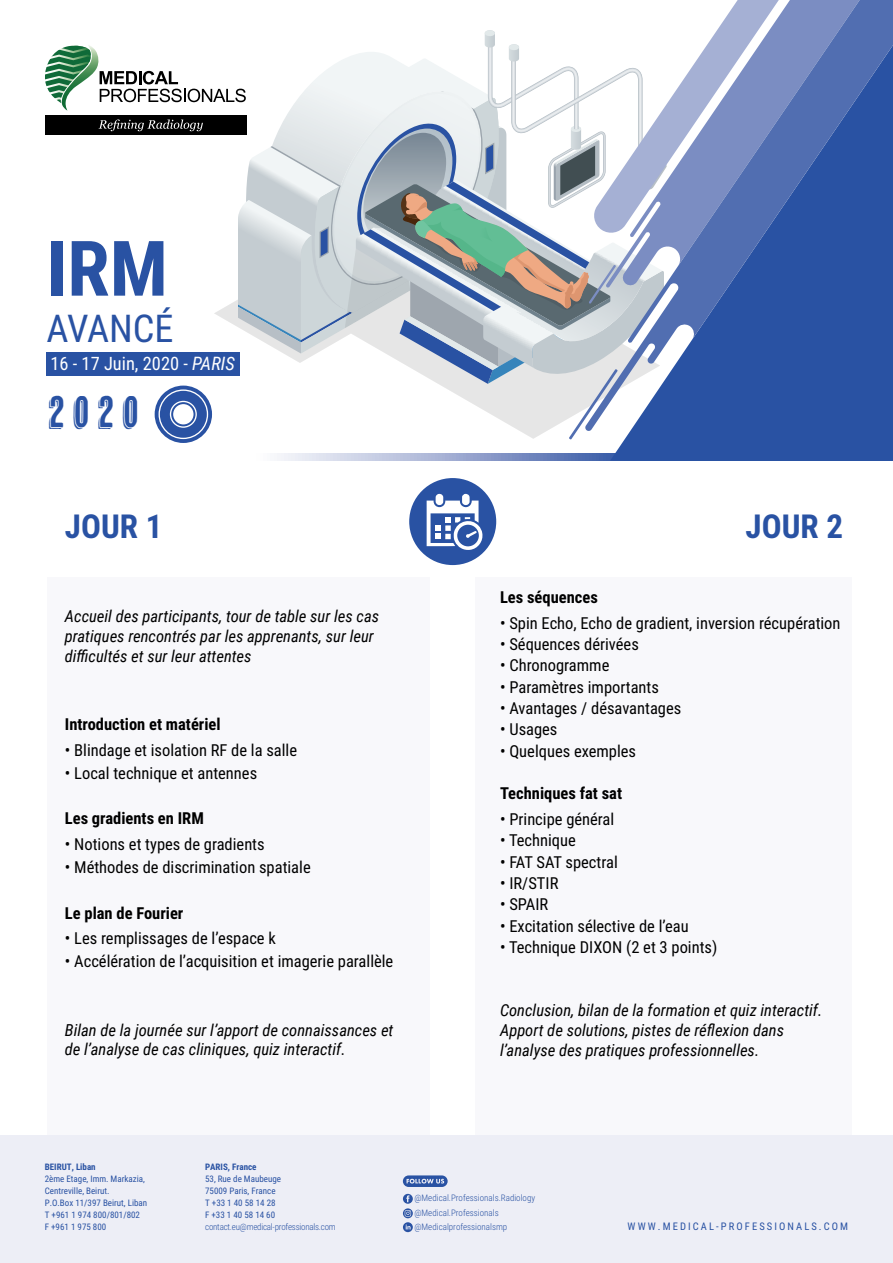
<style>
.page{position:relative;width:893px;height:1263px;background:#fff}
.page>*{position:absolute;margin:0;border:0;box-sizing:border-box;transform-origin:0 0}
.t1{font:700 76.65px "Roboto Condensed";color:#2952a3}
.t2{font:43.95px "Cheap Pine";color:#2952a3}
.t3{font:38.4px "Roboto Condensed";color:#2952a3}
.t4{font:700 33px "Roboto Condensed";color:#2952a3}
.t5{font:18.45px "Roboto Condensed";color:#fff}
.t6{font:16.5px "Roboto Condensed";color:#000}
.t7{font:italic 16.5px/19.8px "Roboto Condensed";color:#000}
.t8{font:700 16.5px "Roboto Condensed";color:#000}
.t9{font:10.5px "Roboto Condensed";letter-spacing:.2em;color:#2952a3}
.t10{font:9px/12px "Roboto Condensed";color:#2952a3}
.t11{font:300 9px/14.1px "Roboto Condensed";color:#2952a3}
.t12{font:300 9px "Roboto Condensed";letter-spacing:-.025em;color:#2952a3}
.t13{font:700 9px "Roboto Condensed";color:#2952a3}
.s1{font-style:italic}
</style>
<div class="page">
<div style="left:476px;top:577px;width:376px;height:686px;background:#f8f8fb"></div>
<div style="left:47px;top:577px;width:382px;height:686px;background:#f8f8fb"></div>
<div style="left:409px;top:478px;width:87px;height:87px;background:#2952a3;border-radius:50%"></div>
<svg style="left:427px;top:494px;width:56px;height:56px"></svg>
<div style="left:0;top:1136px;width:893px;height:127px;background:#edeef6"></div>
<svg style="left:403px;top:1175px;width:45px;height:12px"></svg>
<svg style="left:403px;top:1194px;width:10px;height:38px"></svg>
<svg style="left:277px;top:454px;width:333px;height:7px;background:#9fadd2"></svg>
<div style="left:610px;top:431px;width:283px;height:30px;background:#2952a3"></div>
<svg style="left:667px;top:0;width:226px;height:431px;background:#5472b4"></svg>
<svg style="left:45px;top:30px;width:622px;height:413px"></svg>
<div style="left:47px;top:352px;width:193px;height:23px;background:#2952a3"></div>
<h1 class="t1" style="left:47px;top:215px;width:123px">IRM</h1>
<h3 class="t3" style="left:47px;top:301px;width:129px">AVANCÉ</h3>
<p class="t5" style="left:50px;top:351px;width:186px">16 - 17 Juin, 2020 - <span class="s1">PARIS</span></p>
<h2 class="t2" style="left:49px;top:388px;width:92px">2 0 2 0</h2>
<h3 class="t4" style="left:65px;top:503px;width:99px">JOUR 1</h3>
<p class="t7" style="left:65px;top:606px;width:316px">Accueil des participants, tour de table sur les cas pratiques rencontrés par les apprenants, sur leur difficultés et sur leur attentes</p>
<p class="t8" style="left:65px;top:713px;width:157px">Introduction et matériel</p>
<p class="t6" style="left:65px;top:738px;width:234px">• Blindage et isolation RF de la salle</p>
<p class="t6" style="left:65px;top:761px;width:194px">• Local technique et antennes</p>
<p class="t8" style="left:65px;top:807px;width:141px">Les gradients en IRM</p>
<p class="t6" style="left:65px;top:833px;width:201px">• Notions et types de gradients</p>
<p class="t6" style="left:65px;top:855px;width:247px">• Méthodes de discrimination spatiale</p>
<p class="t8" style="left:65px;top:901px;width:120px">Le plan de Fourier</p>
<p class="t6" style="left:65px;top:927px;width:213px">• Les remplissages de l’espace k</p>
<p class="t6" style="left:65px;top:950px;width:330px">• Accélération de l’acquisition et imagerie parallèle</p>
<p class="t7" style="left:65px;top:1019px;width:330px">Bilan de la journée sur l’apport de connaissances et de l’analyse de cas cliniques, quiz interactif.</p>
<h3 class="t4" style="left:746px;top:503px;width:99px">JOUR 2</h3>
<p class="t8" style="left:500px;top:585px;width:99px">Les séquences</p>
<p class="t6" style="left:500px;top:611px;width:342px">• Spin Echo, Echo de gradient, inversion récupération</p>
<p class="t6" style="left:500px;top:633px;width:140px">• Séquences dérivées</p>
<p class="t6" style="left:500px;top:654px;width:111px">• Chronogramme</p>
<p class="t6" style="left:500px;top:675px;width:160px">• Paramètres importants</p>
<p class="t6" style="left:500px;top:696px;width:183px">• Avantages / désavantages</p>
<p class="t6" style="left:500px;top:718px;width:59px">• Usages</p>
<p class="t6" style="left:500px;top:739px;width:138px">• Quelques exemples</p>
<p class="t8" style="left:500px;top:782px;width:124px">Techniques fat sat</p>
<p class="t6" style="left:500px;top:808px;width:116px">• Principe général</p>
<p class="t6" style="left:500px;top:829px;width:77px">• Technique</p>
<p class="t6" style="left:500px;top:850px;width:119px">• FAT SAT spectral</p>
<p class="t6" style="left:500px;top:871px;width:60px">• IR/STIR</p>
<p class="t6" style="left:500px;top:893px;width:50px">• SPAIR</p>
<p class="t6" style="left:500px;top:914px;width:190px">• Excitation sélective de l’eau</p>
<p class="t6" style="left:500px;top:935px;width:219px">• Technique DIXON (2 et 3 points)</p>
<p class="t7" style="left:500px;top:1000px;width:324px">Conclusion, bilan de la formation et quiz interactif.<br>Apport de solutions, pistes de réflexion dans l’analyse des pratiques professionnelles.</p>
<p class="t13" style="left:45px;top:1161px;width:52px">BEIRUT, Liban</p>
<p class="t10" style="left:45px;top:1173px;width:104px">2ème Etage, Imm. Markazia,<br>Centreville, Beirut.<br>P.O.Box 11/397 Beirut, Liban<br>T +961 1 974 800/801/802<br>F +961 1 975 800</p>
<p class="t13" style="left:205px;top:1161px;width:53px">PARIS, France</p>
<p class="t10" style="left:205px;top:1173px;width:77px">53, Rue de Maubeuge<br>75009 Paris, France<br>T +33 1 40 58 14 28<br>F +33 1 40 58 14 60</p>
<p class="t12" style="left:205px;top:1221px;width:132px">contact.eu@medical-professionals.com</p>
<p class="t11" style="left:414px;top:1191px;width:122px">@Medical.Professionals.Radiology @Medical.Professionals</p>
<p class="t11" style="left:414px;top:1219px;width:94px">@Medicalprofessionalsmp</p>
<p class="t9" style="left:628px;top:1218px;width:222px">WWW.MEDICAL-PROFESSIONALS.COM</p>
</div>
